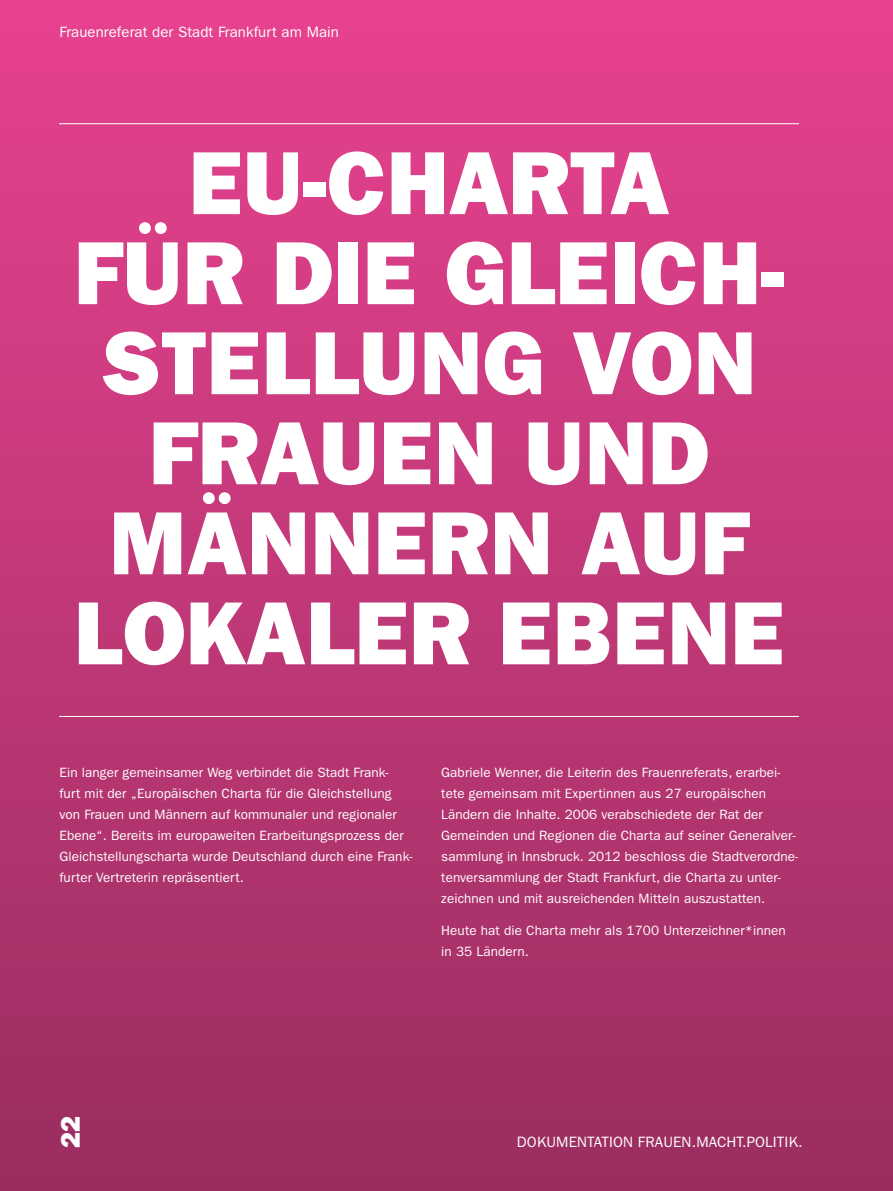
<style>
.page{position:relative;width:893px;height:1191px;background:#fff}
.page>*{position:absolute;margin:0;border:0;box-sizing:border-box;transform-origin:0 0}
.t1{font:800 90px/90px "Franklin Gothic";letter-spacing:.005em;color:#fff;text-align:center}
.t2{font:800 27px "Franklin Gothic";color:#fff}
.t3{font:15px "Franklin Gothic";letter-spacing:.005em;color:#fff}
.t4{font:13.5px/21px "Franklin Gothic";letter-spacing:.005em;color:#fff}
</style>
<div class="page">
<div style="left:0;top:0;width:893px;height:1191px;background:linear-gradient(to bottom,#e84290,#9a2d60)"></div>
<hr style="left:59px;top:123px;width:740px;height:1px;background:#fff">
<hr style="left:59px;top:716px;width:740px;height:1px;background:#fff">
<p class="t3" style="left:60px;top:23px;width:281px">Frauenreferat der Stadt Frankfurt am Main</p>
<h1 class="t1" style="left:74px;top:138px;width:713px">EU-CHARTA<br>FÜR DIE GLEICH-<br>STELLUNG VON<br>FRAUEN UND<br>MÄNNERN AUF<br>LOKALER EBENE</h1>
<p class="t4" style="left:60px;top:762px;width:354px">Ein langer gemeinsamer Weg verbindet die Stadt Frank&shy;furt mit der „Europäischen Charta für die Gleichstellung von Frauen und Männern auf kommunaler und regionaler Ebene“. Bereits im europaweiten Erarbeitungsprozess der Gleichstellungscharta wurde Deutschland durch eine Frank&shy;furter Vertreterin repräsentiert.</p>
<p class="t4" style="left:441px;top:762px;width:358px">Gabriele Wenner, die Leiterin des Frauenreferats, erarbei&shy;tete gemeinsam mit Expertinnen aus 27 europäischen Ländern die Inhalte. 2006 verabschiedete der Rat der Gemeinden und Regionen die Charta auf seiner Generalver&shy;sammlung in Innsbruck. 2012 beschloss die Stadtverordne&shy;tenversammlung der Stadt Frankfurt, die Charta zu unter&shy;zeichnen und mit ausreichenden Mitteln auszustatten.</p>
<p class="t4" style="left:441px;top:920px;width:346px">Heute hat die Charta mehr als 1700 Unterzeichner*innen in 35 Ländern.</p>
<h2 class="t2" style="left:55px;top:1148px;width:34px;rotate:-90deg">22</h2>
<p class="t3" style="left:517px;top:1133px;width:287px">DOKUMENTATION FRAUEN.MACHT.POLITIK.</p>
</div>
